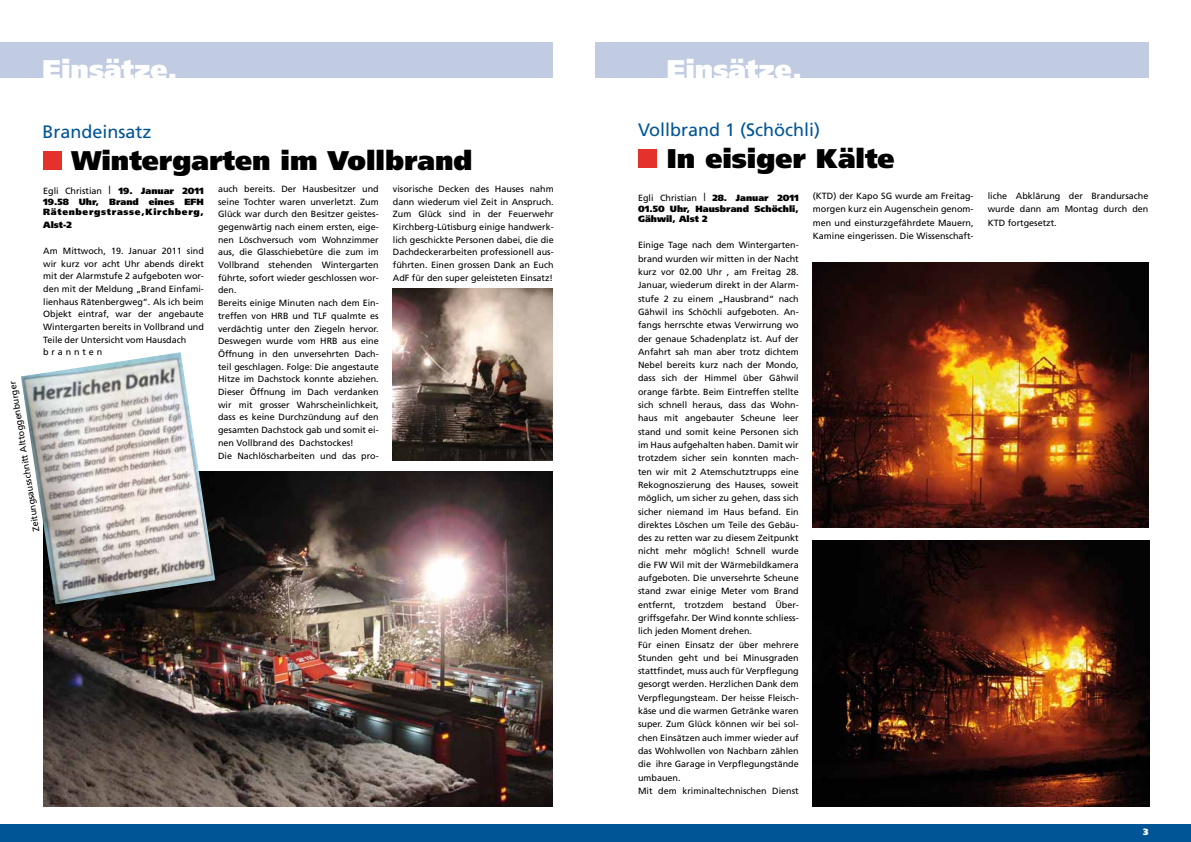
<style>
.page{position:relative;width:1191px;height:842px;background:#fff}
.page>*{position:absolute;margin:0;border:0;box-sizing:border-box;transform-origin:0 0}
.t1{font:900 27px "Frutiger";color:#000}
.t2{font:900 27px "Frutiger";color:#fff}
.t3{font:18px "Frutiger";color:#005596}
.t4{font:9px/13.3px "Frutiger";color:#000}
.t5{font:900 9px/10.8px "Frutiger";color:#000;text-align:justify}
.t6{font:900 9px "Frutiger";color:#fff}
.s1{font-weight:400}
.s2{font-family:"Times";font-weight:400;font-size:12px}
</style>
<div class="page">
<div style="left:0;top:824px;width:1191px;height:18px;background:#005596"></div>
<div style="left:0;top:43px;width:553px;height:35px;background:#c1cce2"></div>
<div style="left:43px;top:151px;width:18px;height:19px;background:#e4312b"></div>
<img style="left:43px;top:471px;width:510px;height:335px">
<img style="left:21px;top:352px;width:194px;height:252px">
<div style="left:595px;top:43px;width:554px;height:35px;background:#c1cce2"></div>
<div style="left:638px;top:149px;width:19px;height:19px;background:#e4312b"></div>
<img style="left:813px;top:541px;width:336px;height:265px">
<img style="left:813px;top:263px;width:335px;height:265px">
<img style="left:392px;top:288px;width:161px;height:172px">
<h1 class="t2" style="left:43px;top:53px;width:136px">Einsätze.</h1>
<h2 class="t3" style="left:43px;top:121px;width:111px">Brandeinsatz</h2>
<h1 class="t1" style="left:71px;top:144px;width:403px">Wintergarten im Vollbrand</h1>
<p class="t5" style="left:43px;top:185px;width:162px"><span class="s1">Egli Christian</span> <span class="s2">|</span> 19. Januar 2011<br>19.58 Uhr, Brand eines EFH Rätenbergstrasse,Kirchberg,</p>
<p class="t5" style="left:43px;top:220px;width:30px">Alst-2</p>
<p class="t4" style="left:43px;top:244px;width:162px;line-height:12.7px">Am Mittwoch, 19. Januar 2011 sind wir kurz vor acht Uhr abends direkt mit der Alarmstufe 2 aufgeboten wor&shy;den mit der Meldung „Brand Einfami&shy;lienhaus Rätenbergweg“. Als ich beim<br>Objekt eintraf, war der angebaute<br>Wintergarten bereits in Vollbrand und<br>Teile der Untersicht vom Hausdach brannten</p>
<p class="t4" style="left:30px;top:533px;width:154px;rotate:-99deg">Zeitungsausschnitt Alttoggenburger</p>
<p class="t4" style="left:218px;top:182px;width:162px;line-height:12.7px">auch bereits. Der Hausbesitzer und seine Tochter waren unverletzt. Zum Glück war durch den Besitzer geistes&shy;gegenwärtig nach einem ersten, eige&shy;nen Löschversuch vom Wohnzimmer aus, die Glasschiebetüre die zum im Vollbrand stehenden Wintergarten führte, sofort wieder geschlossen wor&shy;den.<br>Bereits einige Minuten nach dem Ein&shy;treffen von HRB und TLF qualmte es verdächtig unter den Ziegeln hervor.<br>Deswegen wurde vom HRB aus eine Öffnung in den unversehrten Dach&shy;teil geschlagen. Folge: Die angestaute Hitze im Dachstock konnte abziehen.<br>Dieser Öffnung im Dach verdanken wir mit grosser Wahrscheinlichkeit, dass es keine Durchzündung auf den gesamten Dachstock gab und somit ei&shy;nen Vollbrand des Dachstockes!<br>Die Nachlöscharbeiten und das pro-</p>
<p class="t4" style="left:393px;top:182px;width:162px;line-height:12.7px;text-align:justify">visorische Decken des Hauses nahm dann wiederum viel Zeit in Anspruch.<br>Zum Glück sind in der Feuerwehr Kirchberg-Lütisburg einige handwerk&shy;lich geschickte Personen dabei, die die Dachdeckerarbeiten professionell aus&shy;führten. Einen grossen Dank an Euch AdF für den super geleisteten Einsatz!</p>
<h1 class="t2" style="left:667px;top:53px;width:136px">Einsätze.</h1>
<h2 class="t3" style="left:638px;top:119px;width:184px">Vollbrand 1 (Schöchli)</h2>
<h1 class="t1" style="left:667px;top:142px;width:229px">In eisiger Kälte</h1>
<p class="t5" style="left:638px;top:192px;width:162px"><span class="s1">Egli Christian</span> <span class="s2">|</span> 28. Januar 2011<br>01.50 Uhr, Hausbrand Schöchli, Gähwil, Alst 2</p>
<p class="t4" style="left:638px;top:239px;width:162px">Einige Tage nach dem Wintergarten&shy;brand wurden wir mitten in der Nacht kurz vor 02.00 Uhr , am Freitag 28.<br>Januar, wiederum direkt in der Alarm&shy;stufe 2 zu einem „Hausbrand“ nach Gähwil ins Schöchli aufgeboten. An&shy;fangs herrschte etwas Verwirrung wo der genaue Schadenplatz ist. Auf der Anfahrt sah man aber trotz dichtem Nebel bereits kurz nach der Mondo, dass sich der Himmel über Gähwil orange färbte. Beim Eintreffen stellte sich schnell heraus, dass das Wohn&shy;haus mit angebauter Scheune leer stand und somit keine Personen sich im Haus aufgehalten haben. Damit wir trotzdem sicher sein konnten mach&shy;ten wir mit 2 Atemschutztrupps eine Rekognoszierung des Hauses, soweit möglich, um sicher zu gehen, dass sich sicher niemand im Haus befand. Ein direktes Löschen um Teile des Gebäu&shy;des zu retten war zu diesem Zeitpunkt nicht mehr möglich! Schnell wurde die FW Wil mit der Wärmebildkamera aufgeboten. Die unversehrte Scheune stand zwar einige Meter vom Brand entfernt, trotzdem bestand Über&shy;griffsgefahr. Der Wind konnte schliess&shy;lich jeden Moment drehen.<br>Für einen Einsatz der über mehrere Stunden geht und bei Minusgraden stattfindet, muss auch für Verpflegung gesorgt werden. Herzlichen Dank dem Verpflegungsteam. Der heisse Fleisch&shy;käse und die warmen Getränke waren super. Zum Glück können wir bei sol&shy;chen Einsätzen auch immer wieder auf das Wohlwollen von Nachbarn zählen die ihre Garage in Verpflegungstände umbauen.<br>Mit dem kriminaltechnischen Dienst</p>
<p class="t4" style="left:813px;top:189px;width:162px;text-align:justify">(KTD) der Kapo SG wurde am Freitag&shy;morgen kurz ein Augenschein genom&shy;men und einsturzgefährdete Mauern, Kamine eingerissen. Die Wissenschaft-</p>
<p class="t4" style="left:987px;top:189px;width:162px;text-align:justify">liche Abklärung der Brandursache wurde dann am Montag durch den KTD fortgesetzt.</p>
<p class="t6" style="left:1143px;top:827px;width:7px">3</p>
</div>
